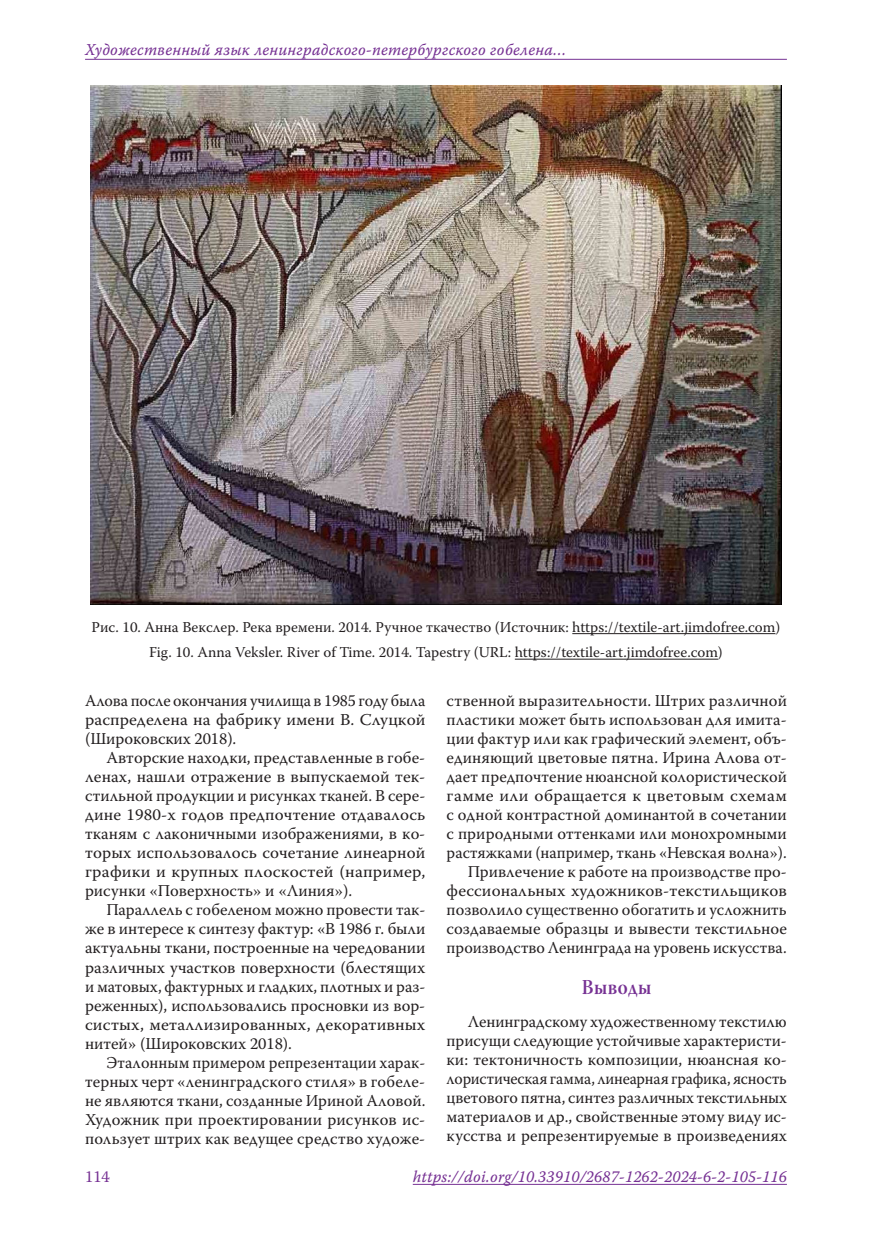
<style>
.page{position:relative;width:872px;height:1234px;background:#fff}
.page>*{position:absolute;margin:0;border:0;box-sizing:border-box;transform-origin:0 0}
.Заголовок_3{font:21px "Warnock Pro Semibold Subh";letter-spacing:.025em;color:#763193;scale:.9 1}
.Body{font:16.5px/19px "Warnock Pro";letter-spacing:.005em;color:#231f20;text-align:justify}
.t1{font:16.5px "Warnock Pro It Capt";letter-spacing:.01em;color:#763193;scale:.95 1}
.t2{font:16.5px "Warnock Pro";color:#763193}
.RIS{font:15px "Warnock Pro";color:#231f20}
</style>
<div class="page">
<hr style="left:413px;top:1183px;width:374px;height:1px;background:#763193">
<hr style="left:85px;top:59px;width:702px;height:1px;background:#763193">
<img style="left:90px;top:85px;width:691px;height:520px">
<hr style="left:572px;top:633px;width:203px;height:1px;background:#231f20">
<hr style="left:515px;top:658px;width:203px;height:1px;background:#231f20">
<p class="t1" style="left:85px;top:39px;width:508px">Художественный язык ленинградского-петербургского гобелена…</p>
<p class="RIS" style="left:92px;top:617px;width:690px">Рис. 10. Анна Векслер. Река времени. 2014. Ручное ткачество (Источник: https://textile-art.jimdofree.com)</p>
<p class="RIS" style="left:149px;top:643px;width:575px">Fig. 10. Anna Veksler. River of Time. 2014. Tapestry (URL: https://textile-art.jimdofree.com)</p>
<p class="Body" style="left:85px;top:690px;width:342px">Алова после окончания училища в 1985 году была распределена на фабрику имени В. Слуцкой (Широковских 2018).</p>
<p class="Body" style="left:85px;top:747px;width:342px;text-indent:21px">Авторские находки, представленные в гобе&shy;ленах, нашли отражение в выпускаемой тек&shy;стильной продукции и рисунках тканей. В сере&shy;дине 1980-х годов предпочтение отдавалось тканям с лаконичными изображениями, в ко&shy;торых использовалось сочетание линеарной графики и крупных плоскостей (например, рисунки «Поверхность» и «Линия»).</p>
<p class="Body" style="left:85px;top:899px;width:342px;text-indent:21px">Параллель с гобеленом можно провести так&shy;же в интересе к синтезу фактур: «В 1986 г. были актуальны ткани, построенные на чередовании различных участков поверхности (блестящих и матовых, фактурных и гладких, плотных и раз&shy;реженных), использовались просновки из вор&shy;систых, металлизированных, декоративных нитей» (Широковских 2018).</p>
<p class="Body" style="left:85px;top:1052px;width:342px;text-indent:21px">Эталонным примером репрезентации харак&shy;терных черт «ленинградского стиля» в гобеле&shy;не являются ткани, созданные Ириной Аловой.<br>Художник при проектировании рисунков ис&shy;пользует штрих как ведущее средство художе-</p>
<p class="Body" style="left:446px;top:690px;width:342px">ственной выразительности. Штрих различной пластики может быть использован для имита&shy;ции фактур или как графический элемент, объ&shy;единяющий цветовые пятна. Ирина Алова от&shy;дает предпочтение нюансной колористической гамме или обращается к цветовым схемам с одной контрастной доминантой в сочетании с природными оттенками или монохромными растяжками (например, ткань «Невская волна»).</p>
<p class="Body" style="left:446px;top:861px;width:342px;text-indent:21px">Привлечение к работе на производстве про&shy;фессиональных художников-текстильщиков позволило существенно обогатить и усложнить создаваемые образцы и вывести текстильное производство Ленинграда на уровень искусства.</p>
<p class="Заголовок_3" style="left:582px;top:974px;width:79px">Выводы</p>
<p class="Body" style="left:446px;top:1011px;width:342px;text-indent:21px">Ленинградскому художественному текстилю присущи следующие устойчивые характеристи&shy;ки: тектоничность композиции, нюансная ко&shy;лористическая гамма, линеарная графика, ясность цветового пятна, синтез различных текстильных материалов и др., свойственные этому виду ис&shy;кусства и репрезентируемые в произведениях</p>
<p class="t2" style="left:85px;top:1166px;width:26px">114</p>
<p class="t1" style="left:413px;top:1166px;width:395px">https://doi.org/10.33910/2687-1262-2024-6-2-105-116</p>
</div>
